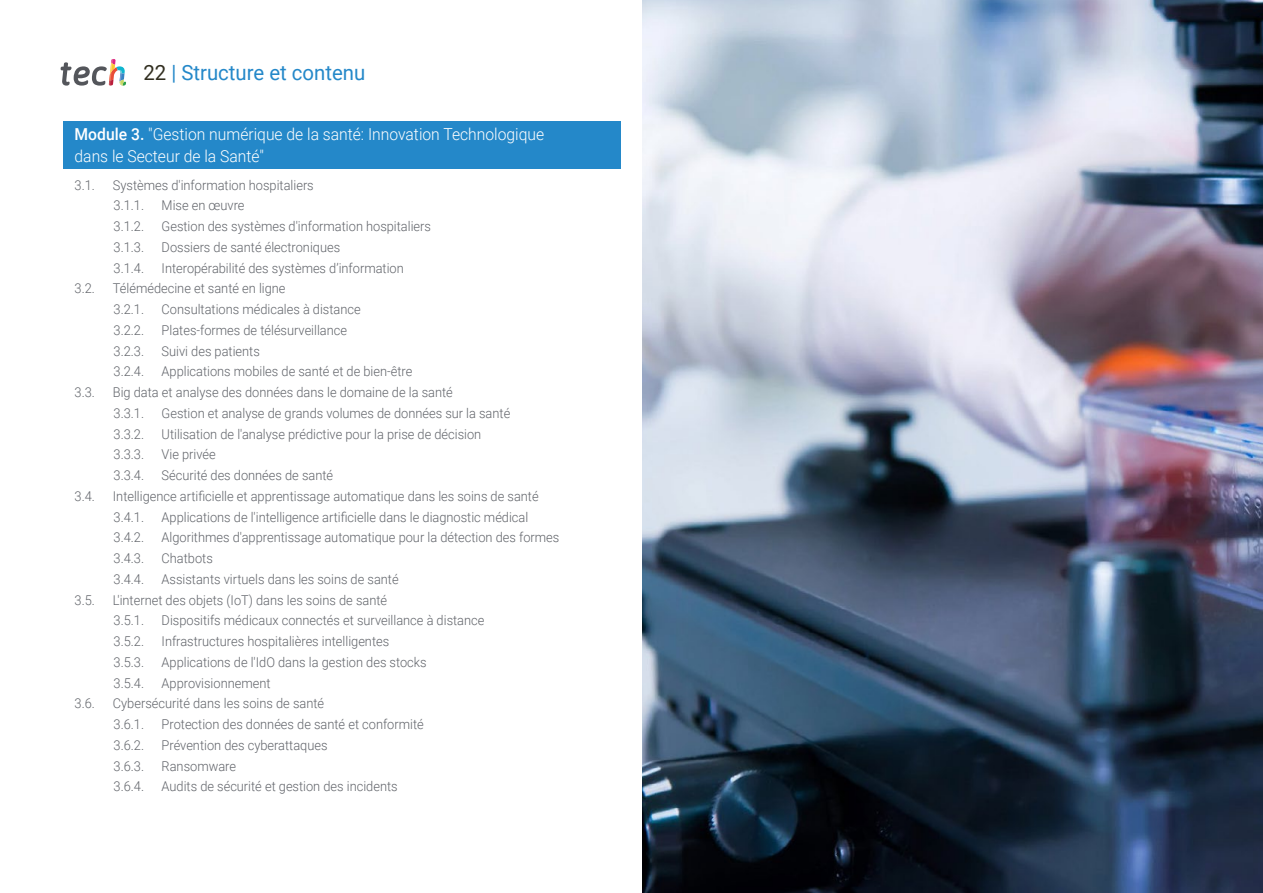
<style>
.page{position:relative;width:1263px;height:893px;background:#fff}
.page>*{position:absolute;margin:0;border:0;box-sizing:border-box;transform-origin:0 0}
.t1{font:21px "Roboto";color:#2488c9}
.t2{font:300 16.5px/22.5px "Roboto";color:#fff;scale:.95 1}
.t3{font:300 13.5px/20.7px "Roboto";color:#61646a;scale:.95 1}
.s1{color:#312e20}
.s2{font-weight:500}
</style>
<div class="page">
<svg style="left:61px;top:59px;width:65px;height:27px"></svg>
<div style="left:64px;top:121px;width:557px;height:48px;background:#2488c9"></div>
<img style="left:642px;top:0;width:621px;height:893px">
<h1 class="t1" style="left:144px;top:57px;width:223px"><span class="s1">22</span> | Structure et contenu</h1>
<p class="t2" style="left:75px;top:122px;width:496px"><span class="s2">Module 3.</span> "Gestion numérique de la santé: Innovation Technologique dans le Secteur de la Santé"</p>
<p class="t3" style="left:75px;top:174px;width:23px">3.1.</p>
<p class="t3" style="left:113px;top:174px;width:213px">Systèmes d'information hospitaliers<br>3.1.1.</p>
<p class="t3" style="left:162px;top:195px;width:89px">Mise en œuvre</p>
<p class="t3" style="left:114px;top:215px;width:34px">3.1.2.</p>
<p class="t3" style="left:162px;top:215px;width:285px">Gestion des systèmes d'information hospitaliers</p>
<p class="t3" style="left:114px;top:236px;width:34px">3.1.3.</p>
<p class="t3" style="left:162px;top:236px;width:189px">Dossiers de santé électroniques</p>
<p class="t3" style="left:114px;top:257px;width:34px">3.1.4.</p>
<p class="t3" style="left:162px;top:257px;width:256px">Interopérabilité des systèmes d’information</p>
<p class="t3" style="left:75px;top:278px;width:23px">3.2.</p>
<p class="t3" style="left:113px;top:278px;width:183px">Télémédecine et santé en ligne<br>3.2.1.</p>
<p class="t3" style="left:162px;top:298px;width:211px">Consultations médicales à distance</p>
<p class="t3" style="left:114px;top:319px;width:34px">3.2.2.</p>
<p class="t3" style="left:162px;top:319px;width:197px">Plates-formes de télésurveillance</p>
<p class="t3" style="left:114px;top:340px;width:34px">3.2.3.</p>
<p class="t3" style="left:162px;top:340px;width:105px">Suivi des patients</p>
<p class="t3" style="left:114px;top:361px;width:34px">3.2.4.</p>
<p class="t3" style="left:162px;top:361px;width:265px">Applications mobiles de santé et de bien-être</p>
<p class="t3" style="left:75px;top:381px;width:23px">3.3.</p>
<p class="t3" style="left:113px;top:381px;width:359px">Big data et analyse des données dans le domaine de la santé<br>3.3.1.</p>
<p class="t3" style="left:162px;top:402px;width:369px">Gestion et analyse de grands volumes de données sur la santé</p>
<p class="t3" style="left:114px;top:423px;width:34px">3.3.2.</p>
<p class="t3" style="left:162px;top:423px;width:338px">Utilisation de l'analyse prédictive pour la prise de décision</p>
<p class="t3" style="left:114px;top:444px;width:34px">3.3.3.</p>
<p class="t3" style="left:162px;top:444px;width:59px">Vie privée</p>
<p class="t3" style="left:114px;top:464px;width:34px">3.3.4.</p>
<p class="t3" style="left:162px;top:464px;width:182px">Sécurité des données de santé</p>
<p class="t3" style="left:75px;top:485px;width:23px">3.4.</p>
<p class="t3" style="left:113px;top:485px;width:450px">Intelligence artificielle et apprentissage automatique dans les soins de santé<br>3.4.1.</p>
<p class="t3" style="left:162px;top:506px;width:387px">Applications de l'intelligence artificielle dans le diagnostic médical</p>
<p class="t3" style="left:114px;top:527px;width:34px">3.4.2.</p>
<p class="t3" style="left:162px;top:527px;width:420px">Algorithmes d'apprentissage automatique pour la détection des formes</p>
<p class="t3" style="left:114px;top:547px;width:34px">3.4.3.</p>
<p class="t3" style="left:162px;top:547px;width:55px">Chatbots</p>
<p class="t3" style="left:114px;top:568px;width:34px">3.4.4.</p>
<p class="t3" style="left:162px;top:568px;width:251px">Assistants virtuels dans les soins de santé</p>
<p class="t3" style="left:75px;top:589px;width:23px">3.5.</p>
<p class="t3" style="left:113px;top:589px;width:290px">L'internet des objets (IoT) dans les soins de santé<br>3.5.1.</p>
<p class="t3" style="left:162px;top:610px;width:341px">Dispositifs médicaux connectés et surveillance à distance</p>
<p class="t3" style="left:114px;top:630px;width:34px">3.5.2.</p>
<p class="t3" style="left:162px;top:630px;width:241px">Infrastructures hospitalières intelligentes</p>
<p class="t3" style="left:114px;top:651px;width:34px">3.5.3.</p>
<p class="t3" style="left:162px;top:651px;width:280px">Applications de l'IdO dans la gestion des stocks</p>
<p class="t3" style="left:114px;top:672px;width:34px">3.5.4.</p>
<p class="t3" style="left:162px;top:672px;width:116px">Approvisionnement</p>
<p class="t3" style="left:75px;top:693px;width:23px">3.6.</p>
<p class="t3" style="left:113px;top:693px;width:224px">Cybersécurité dans les soins de santé<br>3.6.1.</p>
<p class="t3" style="left:162px;top:713px;width:277px">Protection des données de santé et conformité</p>
<p class="t3" style="left:114px;top:734px;width:34px">3.6.2.</p>
<p class="t3" style="left:162px;top:734px;width:176px">Prévention des cyberattaques</p>
<p class="t3" style="left:114px;top:755px;width:34px">3.6.3.</p>
<p class="t3" style="left:162px;top:755px;width:80px">Ransomware</p>
<p class="t3" style="left:114px;top:776px;width:34px">3.6.4.</p>
<p class="t3" style="left:162px;top:776px;width:250px">Audits de sécurité et gestion des incidents</p>
</div>
